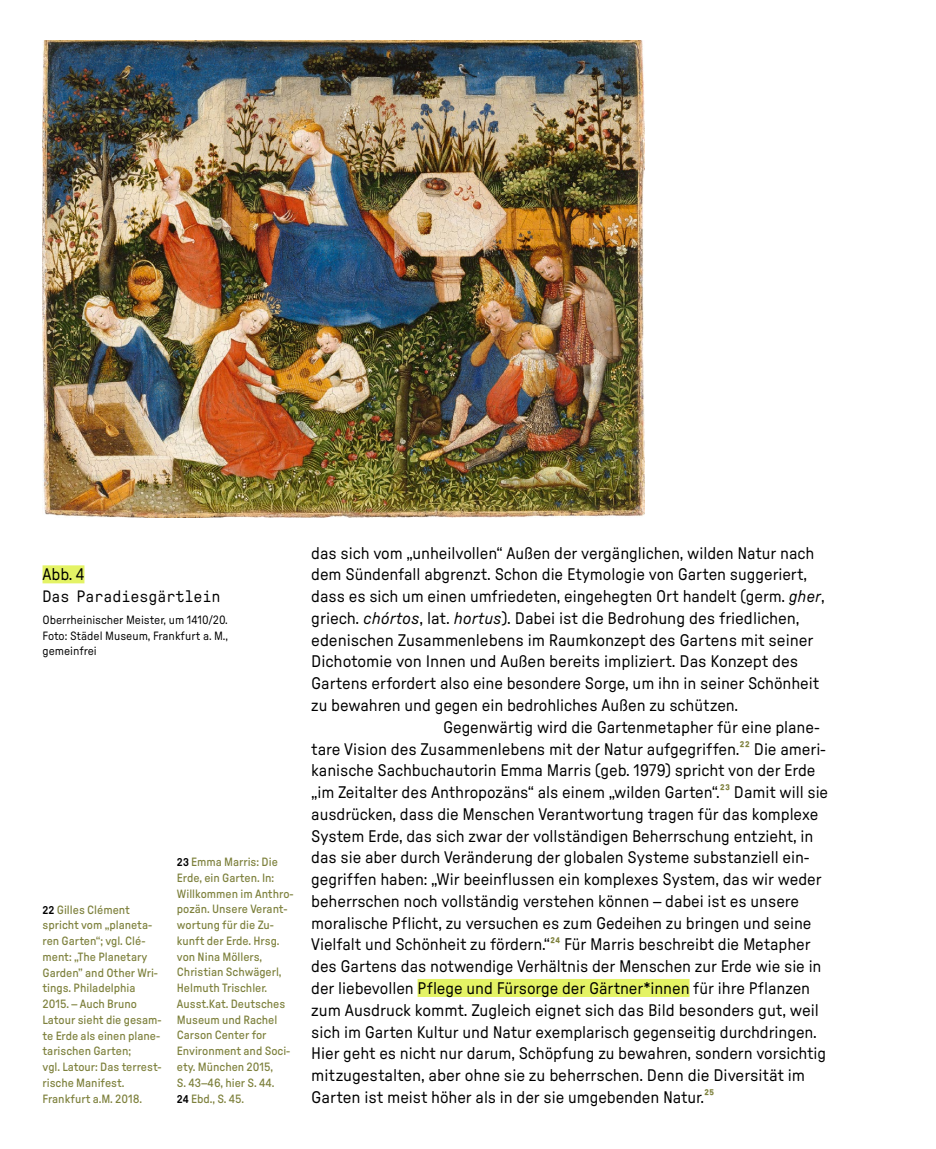
<style>
.page{position:relative;width:936px;height:1149px;background:#fff}
.page>*{position:absolute;margin:0;border:0;box-sizing:border-box;transform-origin:0 0}
.t1{font:16.8px "GT Pressura Text";letter-spacing:-.005em;color:#000}
.t2{font:16.5px "GT Pressura Mono Text";letter-spacing:-.005em;color:#000}
.t3{font:12px/15.8px "GT Pressura";color:#7e813d}
.t4{font:12px/15.8px "GT Pressura Text";color:#000;text-align:justify}
.s1{font-weight:500;font-size:11.25px;color:#000}
.s2{font-style:italic}
.s3{font-family:"GT Pressura";font-weight:500;color:#7e813d}
</style>
<div class="page">
<div style="left:417px;top:978px;width:272px;height:18px;background:#e4f365"></div>
<img style="left:43px;top:41px;width:601px;height:476px">
<div style="left:43px;top:565px;width:41px;height:18px;background:#e4f365"></div>
<p class="t1" style="left:43px;top:564px;width:43px">Abb. 4</p>
<p class="t2" style="left:43px;top:585px;width:179px">Das Paradiesgärtlein</p>
<p class="t4" style="left:43px;top:611px;width:187px">Oberrheinischer Meister, um 1410/20.<br>Foto: Städel Museum, Frankfurt a. M., gemeinfrei</p>
<p class="t3" style="left:43px;top:901px;width:120px"><span class="s1">22</span> Gilles Clément spricht vom „planeta&shy;ren Garten“; vgl. Clé&shy;ment: „The Planetary<br>Garden” and Other Wri&shy;tings. Philadelphia<br>2015. – Auch Bruno<br>Latour sieht die gesam&shy;te Erde als einen plane&shy;tarischen Garten;<br>vgl. Latour: Das terrest&shy;rische Manifest.<br>Frankfurt a.M. 2018.</p>
<p class="t3" style="left:177px;top:853px;width:118px"><span class="s1">23</span> Emma Marris: Die<br>Erde, ein Garten. In:<br>Willkommen im Anthro&shy;pozän. Unsere Verant&shy;wortung für die Zu&shy;kunft der Erde. Hrsg. von Nina Möllers,<br>Christian Schwägerl,<br>Helmuth Trischler.<br>Ausst.Kat. Deutsches<br>Museum und Rachel<br>Carson Center for<br>Environment and Soci&shy;ety. München 2015,<br>S. 43–46, hier S. 44.<br><span class="s1">24</span> Ebd., S. 45.</p>
<p class="t1" style="left:311px;top:543px;width:504px">das sich vom „unheilvollen“ Außen der vergänglichen, wilden Natur nach</p>
<p class="t1" style="left:311px;top:564px;width:497px">dem Sündenfall abgrenzt. Schon die Etymologie von Garten suggeriert,</p>
<p class="t1" style="left:311px;top:586px;width:515px">dass es sich um einen umfriedeten, eingehegten Ort handelt (germ. <span class="s2">gher</span>,</p>
<p class="t1" style="left:311px;top:608px;width:489px">griech. <span class="s2">chórtos</span>, lat. <span class="s2">hortus</span>). Dabei ist die Bedrohung des friedlichen,</p>
<p class="t1" style="left:311px;top:630px;width:503px">edenischen Zusammenlebens im Raumkonzept des Gartens mit seiner</p>
<p class="t1" style="left:311px;top:651px;width:488px">Dichotomie von Innen und Außen bereits impliziert. Das Konzept des</p>
<p class="t1" style="left:311px;top:673px;width:509px">Gartens erfordert also eine besondere Sorge, um ihn in seiner Schönheit</p>
<p class="t1" style="left:311px;top:695px;width:428px">zu bewahren und gegen ein bedrohliches Außen zu schützen.</p>
<p class="t1" style="left:443px;top:717px;width:378px">Gegenwärtig wird die Gartenmetapher für eine plane-</p>
<p class="t1" style="left:311px;top:738px;width:516px">tare Vision des Zusammenlebens mit der Natur aufgegriffen.<span class="s3">22</span> Die ameri-</p>
<p class="t1" style="left:311px;top:760px;width:505px">kanische Sachbuchautorin Emma Marris (geb. 1979) spricht von der Erde</p>
<p class="t1" style="left:311px;top:782px;width:518px">„im Zeitalter des Anthropozäns“ als einem „wilden Garten“.<span class="s3">23</span> Damit will sie</p>
<p class="t1" style="left:311px;top:804px;width:508px">ausdrücken, dass die Menschen Verantwortung tragen für das komplexe</p>
<p class="t1" style="left:311px;top:825px;width:503px">System Erde, das sich zwar der vollständigen Beherrschung entzieht, in</p>
<p class="t1" style="left:311px;top:847px;width:498px">das sie aber durch Veränderung der globalen Systeme substanziell ein-</p>
<p class="t1" style="left:311px;top:869px;width:511px">gegriffen haben: „Wir beeinflussen ein komplexes System, das wir weder</p>
<p class="t1" style="left:311px;top:891px;width:489px">beherrschen noch vollständig verstehen können – dabei ist es unsere</p>
<p class="t1" style="left:311px;top:912px;width:502px">moralische Pflicht, zu versuchen es zum Gedeihen zu bringen und seine</p>
<p class="t1" style="left:311px;top:934px;width:501px">Vielfalt und Schönheit zu fördern.“<span class="s3">24</span> Für Marris beschreibt die Metapher</p>
<p class="t1" style="left:311px;top:956px;width:511px">des Gartens das notwendige Verhältnis der Menschen zur Erde wie sie in</p>
<p class="t1" style="left:311px;top:978px;width:500px">der liebevollen Pflege und Fürsorge der Gärtner*innen für ihre Pflanzen</p>
<p class="t1" style="left:311px;top:999px;width:509px">zum Ausdruck kommt. Zugleich eignet sich das Bild besonders gut, weil</p>
<p class="t1" style="left:311px;top:1021px;width:507px">sich im Garten Kultur und Natur exemplarisch gegenseitig durchdringen.</p>
<p class="t1" style="left:311px;top:1043px;width:516px">Hier geht es nicht nur darum, Schöpfung zu bewahren, sondern vorsichtig</p>
<p class="t1" style="left:311px;top:1065px;width:495px">mitzugestalten, aber ohne sie zu beherrschen. Denn die Diversität im</p>
<p class="t1" style="left:311px;top:1086px;width:404px">Garten ist meist höher als in der sie umgebenden Natur.<span class="s3">25</span></p>
</div>
